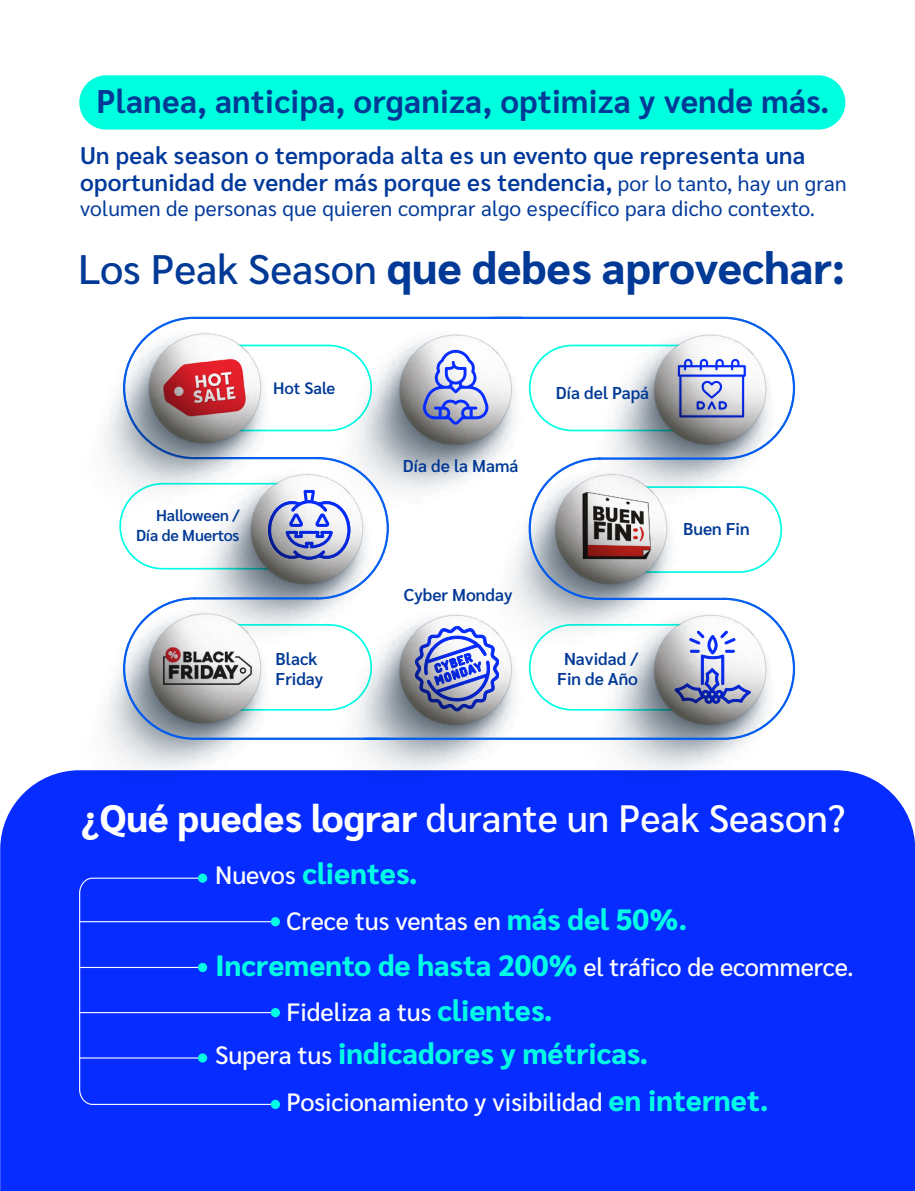
<style>
.page{position:relative;width:915px;height:1191px;background:#fff}
.page>*{position:absolute;margin:0;border:0;box-sizing:border-box;transform-origin:0 0}
.t1{font:800 44.4px "Sarabun";color:#003996}
.t2{font:500 38.1px "Sarabun";color:#fff}
.t3{font:700 32.85px "Sarabun";letter-spacing:.01em;color:#003996}
.t4{font:800 29.4px "Sarabun";color:#00ffe5}
.t5{font:500 25.05px "Sarabun";color:#fff}
.t6{font:600 24px/27px "Sarabun";letter-spacing:.01em;color:#00399b}
.t7{font:21px "Sarabun";letter-spacing:.01em;color:#00399b}
.t8{font:600 17.1px/20.1px "Sarabun";color:#003996}
.t9{font:600 16.5px "Sarabun";color:#003996}
.t10{font:600 15.9px/20.1px "Sarabun";letter-spacing:-.01em;color:#003996;text-align:right}
.s1{font-weight:400;font-size:21px}
.s2{font-weight:500;font-size:41.25px}
.s3{font-weight:800}
.s4{font-weight:500;font-size:25.05px;color:#fff}
.s5{font-weight:800;font-size:29.4px;color:#00ffe5}
</style>
<div class="page">
<div style="left:0;top:770px;width:914px;height:421px;background:#062cff"></div>
<img style="left:36px;top:676px;width:250px;height:168px">
<img style="left:286px;top:556px;width:255px;height:289px">
<img style="left:541px;top:666px;width:289px;height:179px">
<div style="left:79px;top:75px;width:766px;height:55px;background:#00ffde;border-radius:27px"></div>
<svg style="left:325px;top:316px;width:146px;height:144px"></svg>
<svg style="left:471px;top:316px;width:324px;height:144px"></svg>
<svg style="left:528px;top:457px;width:254px;height:140px"></svg>
<svg style="left:404px;top:597px;width:391px;height:143px"></svg>
<div style="left:598px;top:457px;width:126px;height:2px;background:#005bf0;border:1px solid #005bf0"></div>
<div style="left:598px;top:598px;width:126px;height:2px;background:#005bf0;border:1px solid #005bf0"></div>
<img style="left:104px;top:316px;width:221px;height:156px">
<img style="left:130px;top:346px;width:148px;height:83px">
<img style="left:558px;top:489px;width:118px;height:74px">
<svg style="left:423px;top:350px;width:65px;height:75px"></svg>
<svg style="left:118px;top:456px;width:286px;height:284px"></svg>
<svg style="left:528px;top:344px;width:218px;height:88px"></svg>
<img style="left:415px;top:626px;width:84px;height:85px">
<svg style="left:528px;top:623px;width:222px;height:88px"></svg>
<div style="left:78px;top:877px;width:198px;height:228px;background:#062cff"></div>
<div style="left:198px;top:873px;width:9px;height:9px;background:#00ffe5;border-radius:50%"></div>
<div style="left:271px;top:1099px;width:9px;height:10px;background:#00ffe5;border-radius:50%"></div>
<hr style="left:80px;top:921px;width:195px;height:1px;background:#fff">
<div style="left:271px;top:917px;width:9px;height:9px;background:#00ffe5;border-radius:50%"></div>
<hr style="left:80px;top:967px;width:122px;height:1px;background:#fff">
<div style="left:198px;top:963px;width:9px;height:9px;background:#00ffe5;border-radius:50%"></div>
<hr style="left:80px;top:1057px;width:122px;height:1px;background:#fff">
<div style="left:198px;top:1053px;width:9px;height:9px;background:#00ffe5;border-radius:50%"></div>
<hr style="left:80px;top:1012px;width:195px;height:1px;background:#fff">
<div style="left:271px;top:1008px;width:9px;height:9px;background:#00ffe5;border-radius:50%"></div>
<h3 class="t3" style="left:96px;top:83px;width:734px">Planea, anticipa, organiza, optimiza y vende más.</h3>
<p class="t6" style="left:80px;top:142px;width:767px">Un peak season o temporada alta es un evento que representa una oportunidad de vender más porque es tendencia, <span class="s1">por lo tanto, hay un gran</span></p>
<p class="t7" style="left:80px;top:196px;width:736px">volumen de personas que quieren comprar algo específico para dicho contexto.</p>
<h1 class="t1" style="left:78px;top:243px;width:768px"><span class="s2">Los Peak Season</span> que debes aprovechar:</h1>
<p class="t10" style="left:136px;top:505px;width:105px">Halloween /<br>Día de Muertos</p>
<p class="t9" style="left:273px;top:378px;width:64px">Hot Sale</p>
<p class="t8" style="left:402px;top:456px;width:117px">Día de la Mamá</p>
<p class="t8" style="left:555px;top:383px;width:95px">Día del Papá</p>
<p class="t8" style="left:404px;top:585px;width:110px">Cyber Monday</p>
<p class="t8" style="left:275px;top:648px;width:49px">Black<br>Friday</p>
<p class="t8" style="left:557px;top:648px;width:82px;text-align:center">Navidad /<br>Fin de Año</p>
<p class="t8" style="left:683px;top:519px;width:68px">Buen Fin</p>
<h2 class="t2" style="left:81px;top:796px;width:765px"><span class="s3">¿Qué puedes lograr</span> durante un Peak Season?</h2>
<p class="t4" style="left:215px;top:856px;width:204px"><span class="s4">Nuevos</span> clientes.</p>
<p class="t5" style="left:286px;top:906px;width:402px">Crece tus ventas en <span class="s5">más del 50%.</span></p>
<p class="t4" style="left:215px;top:948px;width:640px">Incremento de hasta 200% <span class="s4">el tráfico de ecommerce.</span></p>
<p class="t5" style="left:286px;top:998px;width:268px">Fideliza a tus <span class="s5">clientes.</span></p>
<p class="t4" style="left:215px;top:1037px;width:434px"><span class="s4">Supera tus</span> indicadores y métricas.</p>
<p class="t5" style="left:286px;top:1087px;width:483px">Posicionamiento y visibilidad <span class="s5">en internet.</span></p>
</div>
